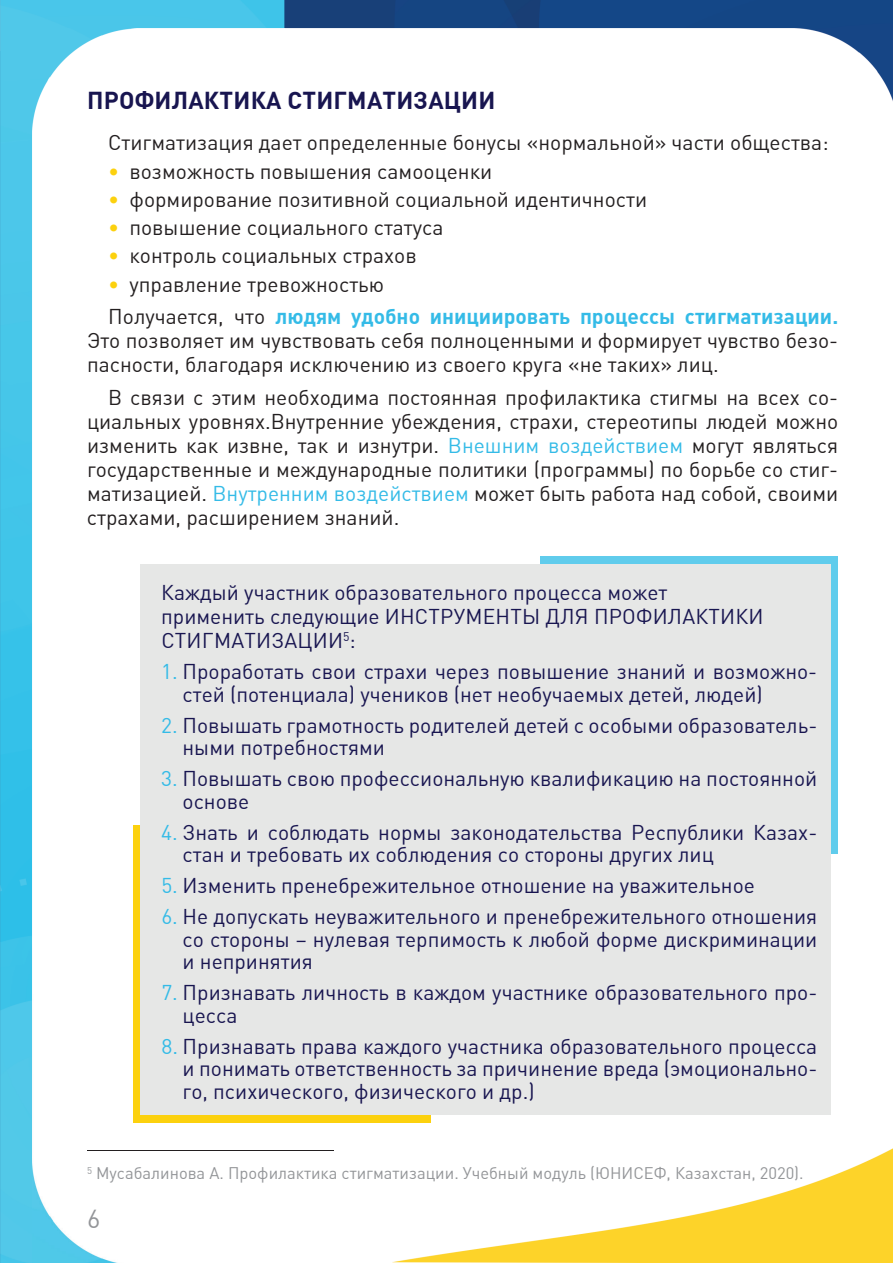
<style>
.page{position:relative;width:893px;height:1263px;background:#fff}
.page>*{position:absolute;margin:0;border:0;box-sizing:border-box;transform-origin:0 0}
.t1{font:25.5px "DIN Pro";color:#939598}
.t2{font:700 24px "DIN Pro";letter-spacing:.01em;color:#181550}
.t3{font:21px/22.5px "DIN Pro";color:#181550}
.t4{font:21px/24px "DIN Pro";color:#231f20}
.t5{font:700 21px/32.5px "DIN Pro";color:#34bbe7}
.t6{font:16.5px "DIN Pro";color:#939598}
.s1{color:#fcd10e}
.s2{font-weight:400;color:#fcd10e}
.s3{font-weight:400;color:#231f20}
.s4{color:#34bbe7}
</style>
<div class="page">
<img style="left:284px;top:0;width:609px;height:29px">
<img style="left:0;top:0;width:284px;height:52px">
<img style="left:0;top:52px;width:32px;height:1211px">
<img style="left:805px;top:29px;width:88px;height:72px">
<img style="left:32px;top:29px;width:252px;height:1234px">
<img style="left:392px;top:1148px;width:501px;height:115px">
<div style="left:540px;top:556px;width:298px;height:298px;background:#60ccec"></div>
<div style="left:133px;top:825px;width:298px;height:298px;background:#fcd10e"></div>
<div style="left:140px;top:564px;width:691px;height:551px;background:#e6e7e6"></div>
<hr style="left:87px;top:1150px;width:247px;height:1px;background:#231f20">
<p class="t2" style="left:87px;top:81px;width:410px">ПРОФИЛАКТИКА СТИГМАТИЗАЦИИ</p>
<p class="t4" style="left:108px;top:129px;width:722px">Стигматизация дает определенные бонусы «нормальной» части общества:</p>
<p class="t4" style="left:108px;top:157px;width:386px"><span class="s1">•</span> возможность повышения самооценки</p>
<p class="t4" style="left:108px;top:185px;width:540px"><span class="s1">•</span> формирование позитивной социальной идентичности</p>
<p class="t4" style="left:108px;top:213px;width:337px"><span class="s1">•</span> повышение социального статуса</p>
<p class="t4" style="left:108px;top:242px;width:310px"><span class="s1">•</span> контроль социальных страхов</p>
<p class="t5" style="left:108px;top:265px;width:731px"><span class="s2">•</span> <span class="s3">управление тревожностью<br>Получается, что</span> людям удобно инициировать процессы стигматизации.</p>
<p class="t4" style="left:87px;top:326px;width:753px">Это позволяет им чувствовать себя полноценными и формирует чувство безо&shy;пасности, благодаря исключению из своего круга «не таких» лиц.</p>
<p class="t4" style="left:87px;top:383px;width:753px;text-align:justify;text-indent:21px">В связи с этим необходима постоянная профилактика стигмы на всех со&shy;циальных уровнях.Внутренние убеждения, страхи, стереотипы людей можно изменить как извне, так и изнутри. <span class="s4">Внешним воздействием</span> могут являться государственные и международные политики (программы) по борьбе со стиг&shy;матизацией. <span class="s4">Внутренним воздействием</span> может быть работа над собой, своими страхами, расширением знаний.</p>
<p class="t3" style="left:161px;top:578px;width:604px;line-height:24px">Каждый участник образовательного процесса может применить следующие ИНСТРУМЕНТЫ ДЛЯ ПРОФИЛАКТИКИ<br>СТИГМАТИЗАЦИИ<sup>5</sup>:</p>
<p class="t3" style="left:183px;top:658px;width:636px;text-indent:-21px"><span class="s4">1.</span> Проработать свои страхи через повышение знаний и возможно&shy;стей (потенциала) учеников (нет необучаемых детей, людей)</p>
<p class="t3" style="left:183px;top:712px;width:636px;text-indent:-21px"><span class="s4">2.</span> Повышать грамотность родителей детей с особыми образователь&shy;ными потребностями</p>
<p class="t3" style="left:183px;top:765px;width:636px;text-indent:-21px"><span class="s4">3.</span> Повышать свою профессиональную квалификацию на постоянной основе</p>
<p class="t3" style="left:183px;top:819px;width:636px;text-indent:-21px"><span class="s4">4.</span> Знать и соблюдать нормы законодательства Республики Казах&shy;стан и требовать их соблюдения со стороны других лиц</p>
<p class="t3" style="left:161px;top:872px;width:595px"><span class="s4">5.</span> Изменить пренебрежительное отношение на уважительное</p>
<p class="t3" style="left:183px;top:903px;width:636px;text-align:justify;text-indent:-21px"><span class="s4">6.</span> Не допускать неуважительного и пренебрежительного отношения со стороны – нулевая терпимость к любой форме дискриминации и непринятия</p>
<p class="t3" style="left:183px;top:979px;width:636px;text-indent:-21px"><span class="s4">7.</span> Признавать личность в каждом участнике образовательного про&shy;цесса</p>
<p class="t3" style="left:183px;top:1033px;width:636px;text-align:justify;text-indent:-21px"><span class="s4">8.</span> Признавать права каждого участника образовательного процесса и понимать ответственность за причинение вреда (эмоционально&shy;го, психического, физического и др.)</p>
<p class="t6" style="left:87px;top:1160px;width:718px"><sup>5</sup> Мусабалинова А. Профилактика стигматизации. Учебный модуль (ЮНИСЕФ, Казахстан, 2020).</p>
<p class="t1" style="left:87px;top:1199px;width:15px">6</p>
</div>
